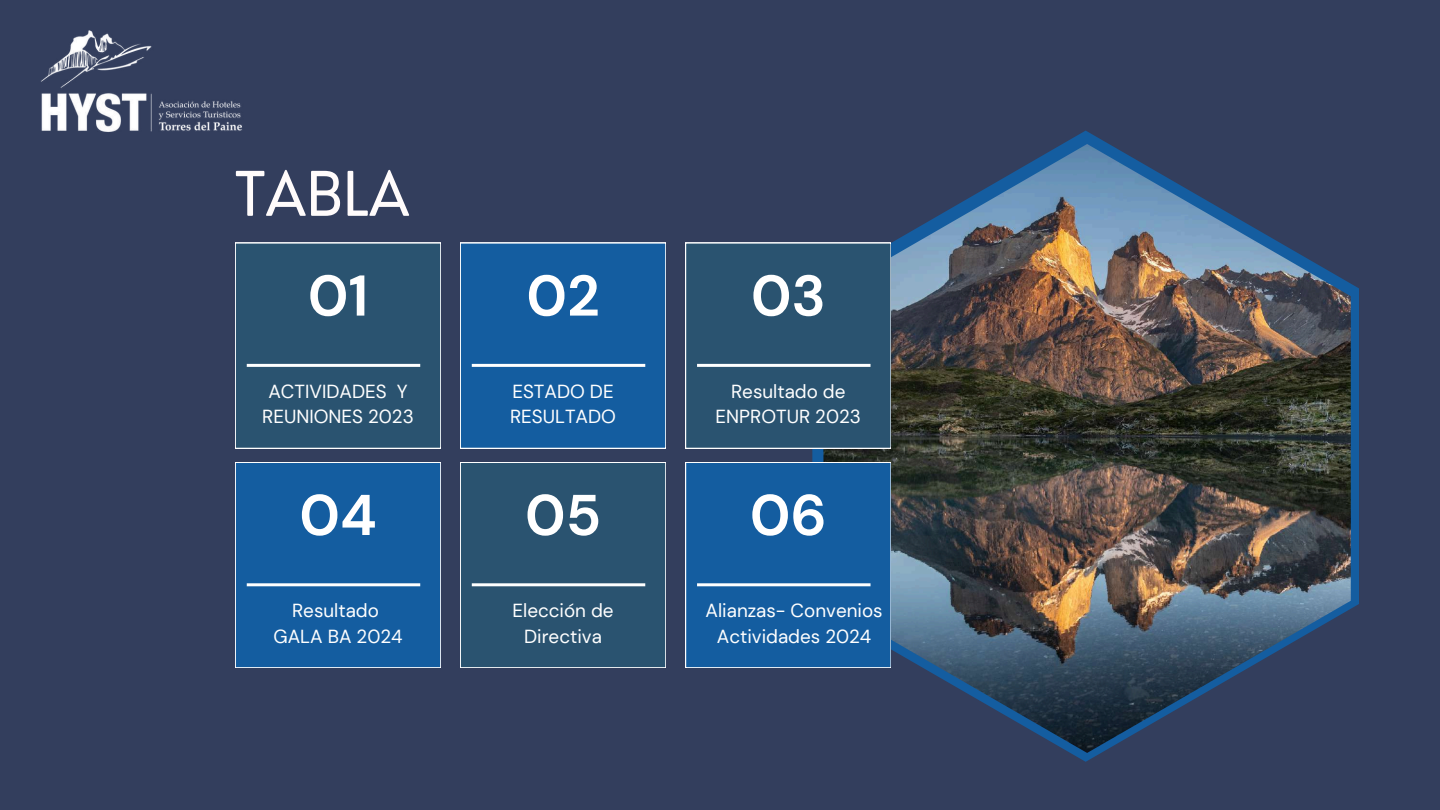
<style>
.page{position:relative;width:1440px;height:810px;background:#333e5d}
.page>*{position:absolute;margin:0;border:0;box-sizing:border-box;transform-origin:0 0}
.t1{font:60px "Nourd";color:#fffbfb}
.t2{font:700 57.3px "DM Sans";color:#fff}
.t3{font:18.9px/25.5px "DM Sans";color:#fff;text-align:center}
</style>
<div class="page">
<div style="left:235px;top:243px;width:206px;height:205px;background:#2a5370"></div>
<hr style="left:247px;top:364px;width:173px;height:3px;background:#fff">
<div style="left:460px;top:243px;width:206px;height:205px;background:#145da0"></div>
<hr style="left:472px;top:364px;width:173px;height:3px;background:#fff">
<div style="left:235px;top:462px;width:206px;height:206px;background:#145da0"></div>
<hr style="left:247px;top:583px;width:173px;height:3px;background:#fff">
<div style="left:460px;top:462px;width:206px;height:206px;background:#2a5370"></div>
<hr style="left:472px;top:583px;width:173px;height:3px;background:#fff">
<svg style="left:812px;top:131px;width:547px;height:631px"></svg>
<img style="left:823px;top:144px;width:528px;height:609px">
<div style="left:685px;top:243px;width:206px;height:205px;background:#2a5370"></div>
<hr style="left:697px;top:364px;width:174px;height:3px;background:#fff">
<div style="left:685px;top:462px;width:206px;height:206px;background:#145da0"></div>
<hr style="left:697px;top:583px;width:174px;height:3px;background:#fff">
<img style="left:41px;top:30px;width:201px;height:102px">
<h1 class="t1" style="left:235px;top:156px;width:176px">TABLA</h1>
<h2 class="t2" style="left:308px;top:259px;width:62px">01</h2>
<p class="t3" style="left:262px;top:378px;width:153px">ACTIVIDADES Y<br>REUNIONES 2023</p>
<h2 class="t2" style="left:299px;top:478px;width:79px">04</h2>
<p class="t3" style="left:273px;top:598px;width:131px">Resultado<br>GALA BA 2024</p>
<h2 class="t2" style="left:526px;top:259px;width:75px">02</h2>
<p class="t3" style="left:510px;top:378px;width:108px;text-align:left">ESTADO DE<br>RESULTADO</p>
<h2 class="t2" style="left:525px;top:478px;width:78px">05</h2>
<p class="t3" style="left:513px;top:598px;width:103px">Elección de<br>Directiva</p>
<h2 class="t2" style="left:751px;top:259px;width:76px">03</h2>
<p class="t3" style="left:716px;top:378px;width:147px">Resultado de<br>ENPROTUR 2023</p>
<h2 class="t2" style="left:750px;top:478px;width:79px">06</h2>
<p class="t3" style="left:706px;top:598px;width:179px">Alianzas- Convenios<br>Actividades 2024</p>
</div>
